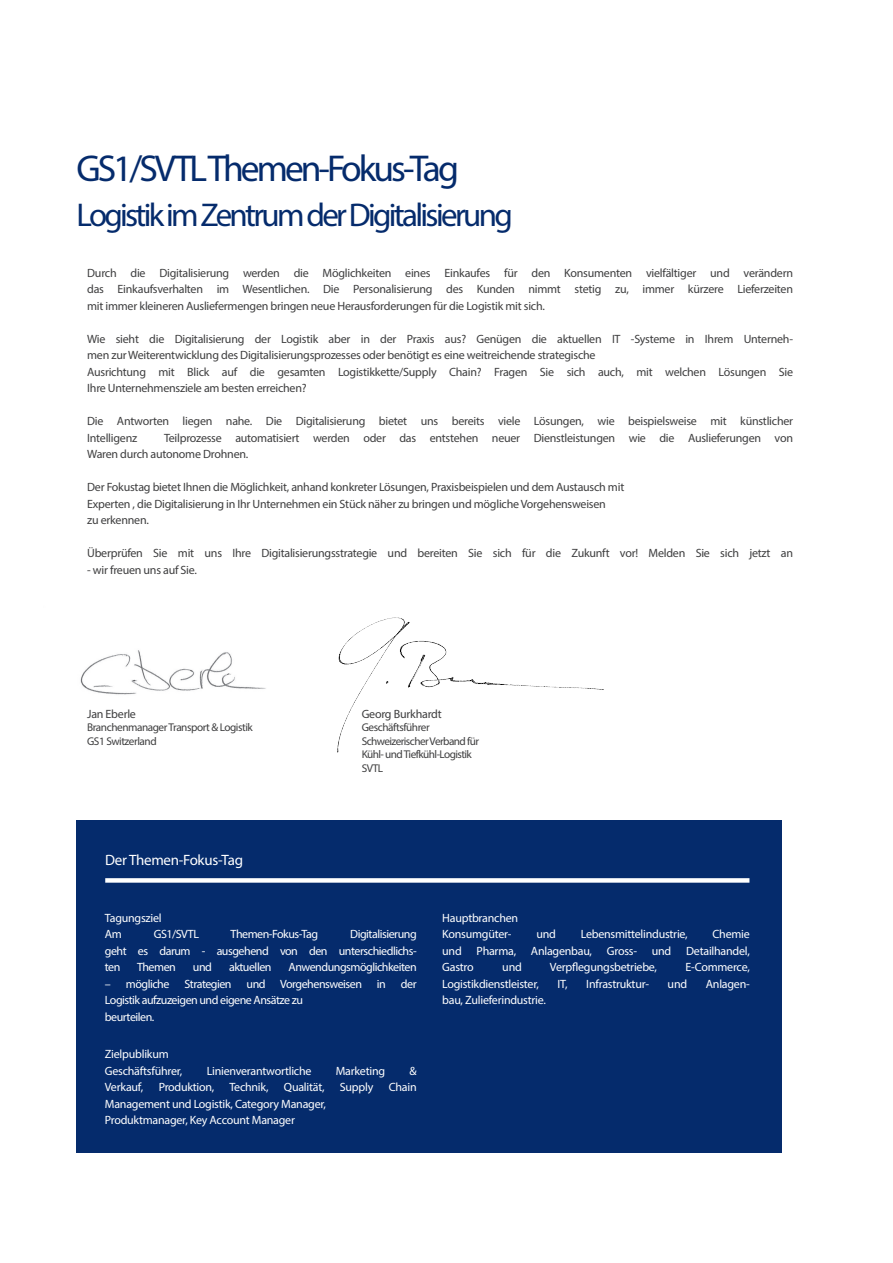
<style>
.page{position:relative;width:893px;height:1263px;background:#fff}
.page>*{position:absolute;margin:0;border:0;box-sizing:border-box;transform-origin:0 0}
.t1{font:37.5px "Myriad Pro";letter-spacing:-.08em;color:#052b6c}
.t2{font:33px "Myriad Pro";letter-spacing:-.08em;color:#052b6c}
.t3{font:15px "Myriad Pro";letter-spacing:-.02em;color:#fff}
.t4{font:12px/16.5px "Myriad Pro";letter-spacing:-.02em;color:#3e3e3f}
.t5{font:12px/16.5px "Myriad Pro";letter-spacing:-.02em;color:#fff}
.t6{font:12px/16.5px "Myriad Pro";letter-spacing:-.04em;color:#fff}
.t7{font:11.25px/13.5px "Myriad Pro";letter-spacing:-.045em;color:#3e3e3f}
</style>
<div class="page">
<div style="left:77px;top:820px;width:705px;height:332px;background:#052b6c"></div>
<div style="left:105px;top:878px;width:644px;height:5px;background:#fff"></div>
<img style="left:337px;top:617px;width:266px;height:136px">
<img style="left:80px;top:650px;width:186px;height:45px">
<h1 class="t1" style="left:77px;top:145px;width:384px">GS1/SVTL Themen-Fokus-Tag</h1>
<h2 class="t2" style="left:77px;top:194px;width:438px">Logistik im Zentrum der Digitalisierung</h2>
<p class="t4" style="left:87px;top:264px;width:707px;text-align:justify">Durch die Digitalisierung werden die Möglichkeiten eines Einkaufes für den Konsumenten vielfältiger und verändern das Einkaufsverhalten im Wesentlichen. Die Personalisierung des Kunden nimmt stetig zu, immer kürzere Lieferzeiten mit immer kleineren Ausliefermengen bringen neue Herausforderungen für die Logistik mit sich.</p>
<p class="t4" style="left:87px;top:330px;width:707px">Wie sieht die Digitalisierung der Logistik aber in der Praxis aus? Genügen die aktuellen IT -Systeme in Ihrem Unterneh&shy;men zur Weiterentwicklung des Digitalisierungsprozesses oder benötigt es eine weitreichende strategische<br>Ausrichtung mit Blick auf die gesamten Logistikkette/Supply Chain? Fragen Sie sich auch, mit welchen Lösungen Sie Ihre Unternehmensziele am besten erreichen?</p>
<p class="t4" style="left:87px;top:413px;width:707px">Die Antworten liegen nahe. Die Digitalisierung bietet uns bereits viele Lösungen, wie beispielsweise mit künstlicher<br>Intelligenz</p>
<p class="t4" style="left:87px;top:429px;width:707px;text-indent:77px">Teilprozesse automatisiert werden oder das entstehen neuer Dienstleistungen wie die Auslieferungen von<br>Waren durch autonome Drohnen.</p>
<p class="t4" style="left:87px;top:479px;width:539px">Der Fokustag bietet Ihnen die Möglichkeit, anhand konkreter Lösungen, Praxisbeispielen und dem Austausch mit<br>Experten , die Digitalisierung in Ihr Unternehmen ein Stück näher zu bringen und mögliche Vorgehensweisen<br>zu erkennen.</p>
<p class="t4" style="left:87px;top:545px;width:707px">Überprüfen Sie mit uns Ihre Digitalisierungsstrategie und bereiten Sie sich für die Zukunft vor! Melden Sie sich jetzt an</p>
<p class="t4" style="left:87px;top:561px;width:111px">- wir freuen uns auf Sie.</p>
<p class="t4" style="left:87px;top:705px;width:50px">Jan Eberle</p>
<p class="t4" style="left:362px;top:705px;width:82px">Georg Burkhardt</p>
<p class="t7" style="left:87px;top:721px;width:167px">Branchenmanager Transport &amp; Logistik</p>
<p class="t7" style="left:362px;top:721px;width:70px">Geschäftsführer</p>
<p class="t7" style="left:87px;top:734px;width:71px">GS1 Switzerland</p>
<p class="t7" style="left:362px;top:734px;width:119px">Schweizerischer Verband für<br>Kühl- und Tiefkühl-Logistik<br>SVTL</p>
<p class="t3" style="left:105px;top:850px;width:139px">Der Themen-Fokus-Tag</p>
<p class="t5" style="left:105px;top:909px;width:58px">Tagungsziel<br>Am</p>
<p class="t5" style="left:105px;top:926px;width:313px;text-align:justify;text-indent:245px">Digitalisierung geht es darum - ausgehend von den unterschiedlichs&shy;ten</p>
<p class="t5" style="left:154px;top:926px;width:47px">GS1/SVTL</p>
<p class="t6" style="left:231px;top:926px;width:89px">Themen-Fokus-Tag</p>
<p class="t5" style="left:137px;top:959px;width:40px">Themen</p>
<p class="t5" style="left:193px;top:959px;width:21px">und</p>
<p class="t6" style="left:229px;top:959px;width:44px">aktuellen</p>
<p class="t6" style="left:289px;top:959px;width:130px">Anwendungsmöglichkeiten</p>
<p class="t6" style="left:105px;top:975px;width:313px">– mögliche Strategien und Vorgehensweisen in der<br>Logistik aufzuzeigen und eigene Ansätze zu<br>beurteilen.</p>
<p class="t5" style="left:105px;top:1046px;width:79px">Zielpublikum<br>Geschäftsführer,</p>
<p class="t5" style="left:207px;top:1062px;width:106px">Linienverantwortliche</p>
<p class="t5" style="left:336px;top:1062px;width:51px">Marketing</p>
<p class="t5" style="left:409px;top:1062px;width:9px">&amp;</p>
<p class="t5" style="left:105px;top:1079px;width:40px">Verkauf,</p>
<p class="t5" style="left:159px;top:1079px;width:111px">Produktion, Technik,</p>
<p class="t5" style="left:284px;top:1079px;width:42px">Qualität,</p>
<p class="t5" style="left:340px;top:1079px;width:35px">Supply</p>
<p class="t5" style="left:389px;top:1079px;width:29px">Chain</p>
<p class="t5" style="left:105px;top:1095px;width:223px">Management und Logistik, Category Manager,<br>Produktmanager, Key Account Manager</p>
<p class="t5" style="left:442px;top:909px;width:77px">Hauptbranchen<br>Konsumgüter-</p>
<p class="t5" style="left:442px;top:926px;width:309px;text-align:justify;text-indent:270px">Chemie und Pharma, Anlagenbau, Gross- und Detailhandel, Gastro</p>
<p class="t5" style="left:536px;top:926px;width:21px">und</p>
<p class="t5" style="left:581px;top:926px;width:108px">Lebensmittelindustrie,</p>
<p class="t5" style="left:502px;top:959px;width:21px">und</p>
<p class="t5" style="left:550px;top:959px;width:109px">Verpflegungsbetriebe,</p>
<p class="t5" style="left:686px;top:959px;width:66px">E-Commerce,</p>
<p class="t5" style="left:442px;top:975px;width:98px">Logistikdienstleister,</p>
<p class="t5" style="left:558px;top:975px;width:12px">IT,</p>
<p class="t5" style="left:586px;top:975px;width:64px">Infrastruktur-</p>
<p class="t5" style="left:668px;top:975px;width:21px">und</p>
<p class="t5" style="left:706px;top:975px;width:45px">Anlagen-</p>
<p class="t5" style="left:442px;top:992px;width:105px">bau, Zulieferindustrie.</p>
</div>
